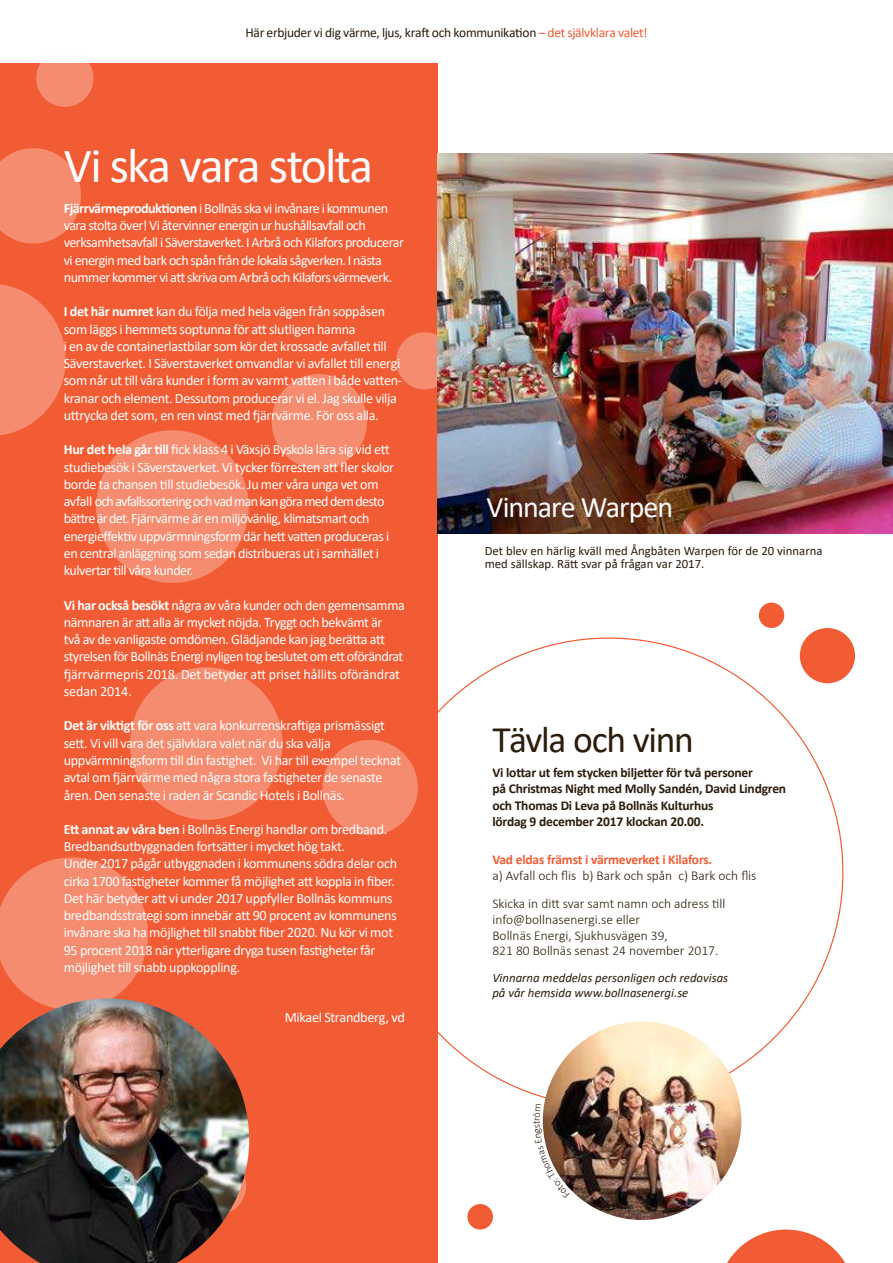
<style>
.page{position:relative;width:893px;height:1263px;background:#fff}
.page>*{position:absolute;margin:0;border:0;box-sizing:border-box;transform-origin:0 0}
.t1{font:49.5px "Calibri";letter-spacing:-.04em;color:#fefefe}
.t2{font:37.5px "Calibri";letter-spacing:-.035em;color:#2b1c0b}
.t3{font:30px "Calibri";letter-spacing:-.035em;color:#fefefe}
.t4{font:14.25px/17.2px "Calibri";letter-spacing:-.025em;color:#fefefe}
.t5{font:300 13.5px/15.8px "Calibri";color:#2b1c0b}
.t6{font:700 13.5px/16.5px "Calibri";letter-spacing:-.015em;color:#2b1c0b}
.t7{font:13.5px "Calibri";letter-spacing:-.02em;color:#2b1c0b}
.t8{font:700 13.5px "Calibri";letter-spacing:-.015em;color:#f25c35}
.t9{font:12.75px/13.5px "Calibri";color:#2b1c0b}
.t10{font:italic 12.75px/14.2px "Calibri";color:#2b1c0b}
.s1{color:#f25c35}
.s2{font-weight:700}
</style>
<div class="page">
<div style="left:800px;top:628px;width:55px;height:55px;background:#f25c35;border-radius:50%"></div>
<svg style="left:727px;top:1229px;width:119px;height:34px"></svg>
<img style="left:543px;top:1021px;width:198px;height:199px;border-radius:99px">
<div style="left:467px;top:1204px;width:26px;height:25px;background:#f25c35;border-radius:50%"></div>
<div style="left:759px;top:603px;width:25px;height:25px;background:#f25c35;border-radius:50%"></div>
<div style="left:0;top:64px;width:437px;height:1199px;background:#f25c35"></div>
<svg style="left:0;top:284px;width:66px;height:152px"></svg>
<svg style="left:0;top:148px;width:81px;height:96px"></svg>
<svg style="left:33px;top:63px;width:64px;height:44px"></svg>
<svg style="left:96px;top:430px;width:153px;height:153px"></svg>
<svg style="left:271px;top:374px;width:96px;height:96px"></svg>
<svg style="left:396px;top:332px;width:41px;height:58px"></svg>
<svg style="left:130px;top:667px;width:153px;height:153px"></svg>
<svg style="left:322px;top:740px;width:96px;height:96px"></svg>
<svg style="left:0;top:857px;width:148px;height:141px"></svg>
<img style="left:0;top:998px;width:249px;height:265px">
<img style="left:437px;top:154px;width:456px;height:380px">
<svg style="left:542px;top:1104px;width:28px;height:85px"></svg>
<p class="t7" style="left:245px;top:23px;width:403px">Här erbjuder vi dig värme, ljus, kraft och kommunikation <span class="s1">– det självklara valet!</span></p>
<h1 class="t1" style="left:64px;top:140px;width:311px">Vi ska vara stolta</h1>
<p class="t4" style="left:64px;top:199px;width:342px"><span class="s2">Fjärrvärmeproduktionen</span> i Bollnäs ska vi invånare i kommunen vara stolta över! Vi återvinner energin ur hushållsavfall och verksamhetsavfall i Säverstaverket. I Arbrå och Kilafors producerar vi energin med bark och spån från de lokala sågverken. I nästa nummer kommer vi att skriva om Arbrå och Kilafors värmeverk.</p>
<p class="t4" style="left:64px;top:303px;width:340px"><span class="s2">I det här numret</span> kan du följa med hela vägen från soppåsen som läggs i hemmets soptunna för att slutligen hamna<br>i en av de containerlastbilar som kör det krossade avfallet till Säverstaverket. I Säverstaverket omvandlar vi avfallet till energi som når ut till våra kunder i form av varmt vatten i både vatten&shy;kranar och element. Dessutom producerar vi el. Jag skulle vilja uttrycka det som, en ren vinst med fjärrvärme. För oss alla.</p>
<p class="t4" style="left:64px;top:441px;width:332px"><span class="s2">Hur det hela går till</span> fick klass 4 i Växsjö Byskola lära sig vid ett studiebesök i Säverstaverket. Vi tycker förresten att fler skolor borde ta chansen till studiebesök. Ju mer våra unga vet om avfall och avfallssortering och vad man kan göra med dem desto bättre är det. Fjärrvärme är en miljövänlig, klimatsmart och energieffektiv uppvärmningsform där hett vatten produceras i en central anläggning som sedan distribueras ut i samhället i kulvertar till våra kunder.</p>
<p class="t4" style="left:64px;top:596px;width:342px"><span class="s2">Vi har också besökt</span> några av våra kunder och den gemensamma nämnaren är att alla är mycket nöjda. Tryggt och bekvämt är<br>två av de vanligaste omdömen. Glädjande kan jag berätta att styrelsen för Bollnäs Energi nyligen tog beslutet om ett oförändrat fjärrvärmepris 2018. Det betyder att priset hållits oförändrat sedan 2014.</p>
<p class="t4" style="left:64px;top:717px;width:339px"><span class="s2">Det är viktigt för oss</span> att vara konkurrenskraftiga prismässigt sett. Vi vill vara det självklara valet när du ska välja uppvärmningsform till din fastighet. Vi har till exempel tecknat avtal om fjärrvärme med några stora fastigheter de senaste åren. Den senaste i raden är Scandic Hotels i Bollnäs.</p>
<p class="t4" style="left:64px;top:820px;width:335px"><span class="s2">Ett annat av våra ben</span> i Bollnäs Energi handlar om bredband.<br>Bredbandsutbyggnaden fortsätter i mycket hög takt.<br>Under 2017 pågår utbyggnaden i kommunens södra delar och cirka 1700 fastigheter kommer få möjlighet att koppla in fiber.<br>Det här betyder att vi under 2017 uppfyller Bollnäs kommuns bredbandsstrategi som innebär att 90 procent av kommunens invånare ska ha möjlighet till snabbt fiber 2020. Nu kör vi mot 95 procent 2018 när ytterligare dryga tusen fastigheter får möjlighet till snabb uppkoppling.</p>
<p class="t4" style="left:285px;top:1008px;width:122px">Mikael Strandberg, vd</p>
<h3 class="t3" style="left:486px;top:492px;width:188px">Vinnare Warpen</h3>
<p class="t9" style="left:485px;top:544px;width:339px">Det blev en härlig kväll med Ångbåten Warpen för de 20 vinnarna med sällskap. Rätt svar på frågan var 2017.</p>
<h2 class="t2" style="left:492px;top:720px;width:203px">Tävla och vinn</h2>
<p class="t6" style="left:492px;top:764px;width:295px">Vi lottar ut fem stycken biljetter för två personer<br>på Christmas Night med Molly Sandén, David Lindgren och Thomas Di Leva på Bollnäs Kulturhus<br>lördag 9 december 2017 klockan 20.00.</p>
<p class="t8" style="left:492px;top:850px;width:221px">Vad eldas främst i värmeverket i Kilafors.</p>
<p class="t5" style="left:492px;top:861px;width:266px;line-height:28.5px">a) Avfall och flis b) Bark och spån c) Bark och flis<br>Skicka in ditt svar samt namn och adress till</p>
<p class="t5" style="left:492px;top:911px;width:227px">info@bollnasenergi.se eller<br>Bollnäs Energi, Sjukhusvägen 39,<br>821 80 Bollnäs senast 24 november 2017.</p>
<p class="t10" style="left:492px;top:972px;width:237px">Vinnarna meddelas personligen och redovisas på vår hemsida www.bollnasenergi.se</p>
</div>
